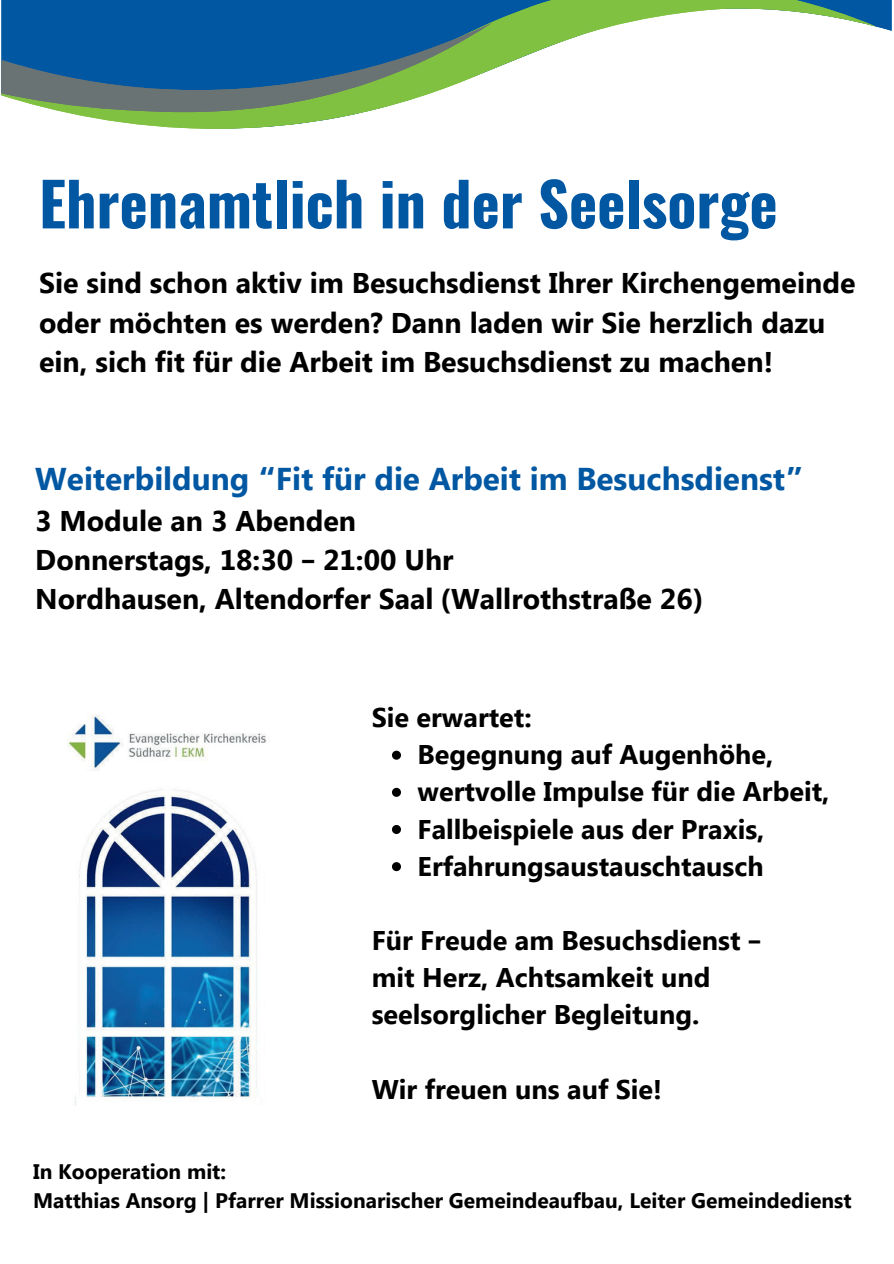
<style>
.page{position:relative;width:894px;height:1264px;background:#fff}
.page>*{position:absolute;margin:0;border:0;box-sizing:border-box;transform-origin:0 0}
.t1{font:700 60px "Oswald";color:#0157a2}
.t2{font:700 31.5px "Segoe UI";color:#0157a2}
.t3{font:700 28.5px/39.3px "Segoe UI";color:#000}
.t4{font:700 27px/37.2px "Segoe UI";color:#000}
.t5{font:700 21px "Segoe UI";color:#000}
.s1{font-family:"Noto Sans Gurmukhi"}
.s2{font-family:"Noto Sans"}
</style>
<div class="page">
<svg style="left:1px;top:0;width:875px;height:129px"></svg>
<svg style="left:1px;top:23px;width:491px;height:89px;background:#3c788e"></svg>
<img style="left:67px;top:714px;width:200px;height:391px">
<svg style="left:392px;top:750px;width:9px;height:9px"></svg>
<svg style="left:392px;top:787px;width:9px;height:9px"></svg>
<svg style="left:392px;top:825px;width:9px;height:9px"></svg>
<svg style="left:392px;top:862px;width:9px;height:9px"></svg>
<h3 class="t1" style="left:39px;top:157px;width:739px">Ehrenamtlich in der Seelsorge</h3>
<p class="t3" style="left:39px;top:262px;width:817px">Sie sind schon aktiv im Besuchsdienst Ihrer Kirchengemeinde oder möchten es werden? Dann laden wir Sie herzlich dazu ein, sich fit für die Arbeit im Besuchsdienst zu machen!</p>
<h1 class="t2" style="left:35px;top:456px;width:768px">Weiterbildung <span class="s1">“</span>Fit für die Arbeit im Besuchsdienst<span class="s1">”</span></h1>
<h1 class="t3" style="left:35px;top:499px;width:668px">3 Module an 3 Abenden<br>Donnerstags, 18:30 <span class="s1">–</span> 21:00 Uhr<br>Nordhausen, Altendorfer Saal <span class="s2">(</span>Wallrothstraße 26<span class="s2">)</span></h1>
<h2 class="t4" style="left:371px;top:697px;width:161px">Sie erwartet:</h2>
<h2 class="t4" style="left:417px;top:734px;width:357px">Begegnung auf Augenhöhe,</h2>
<p class="t4" style="left:417px;top:771px;width:413px">wertvolle Impulse für die Arbeit,</p>
<h3 class="t4" style="left:417px;top:808px;width:348px">Fallbeispiele aus der Praxis,</h3>
<p class="t4" style="left:417px;top:845px;width:347px">Erfahrungsaustauschtausch</p>
<p class="t4" style="left:371px;top:920px;width:391px">Für Freude am Besuchsdienst <span class="s1">– </span>mit Herz, Achtsamkeit und seelsorglicher Begleitung.</p>
<p class="t4" style="left:371px;top:1068px;width:292px">Wir freuen uns auf Sie!</p>
<h3 class="t5" style="left:33px;top:1156px;width:194px">In Kooperation mit:</h3>
<p class="t5" style="left:33px;top:1185px;width:819px">Matthias Ansorg | Pfarrer Missionarischer Gemeindeaufbau, Leiter Gemeindedienst</p>
</div>
